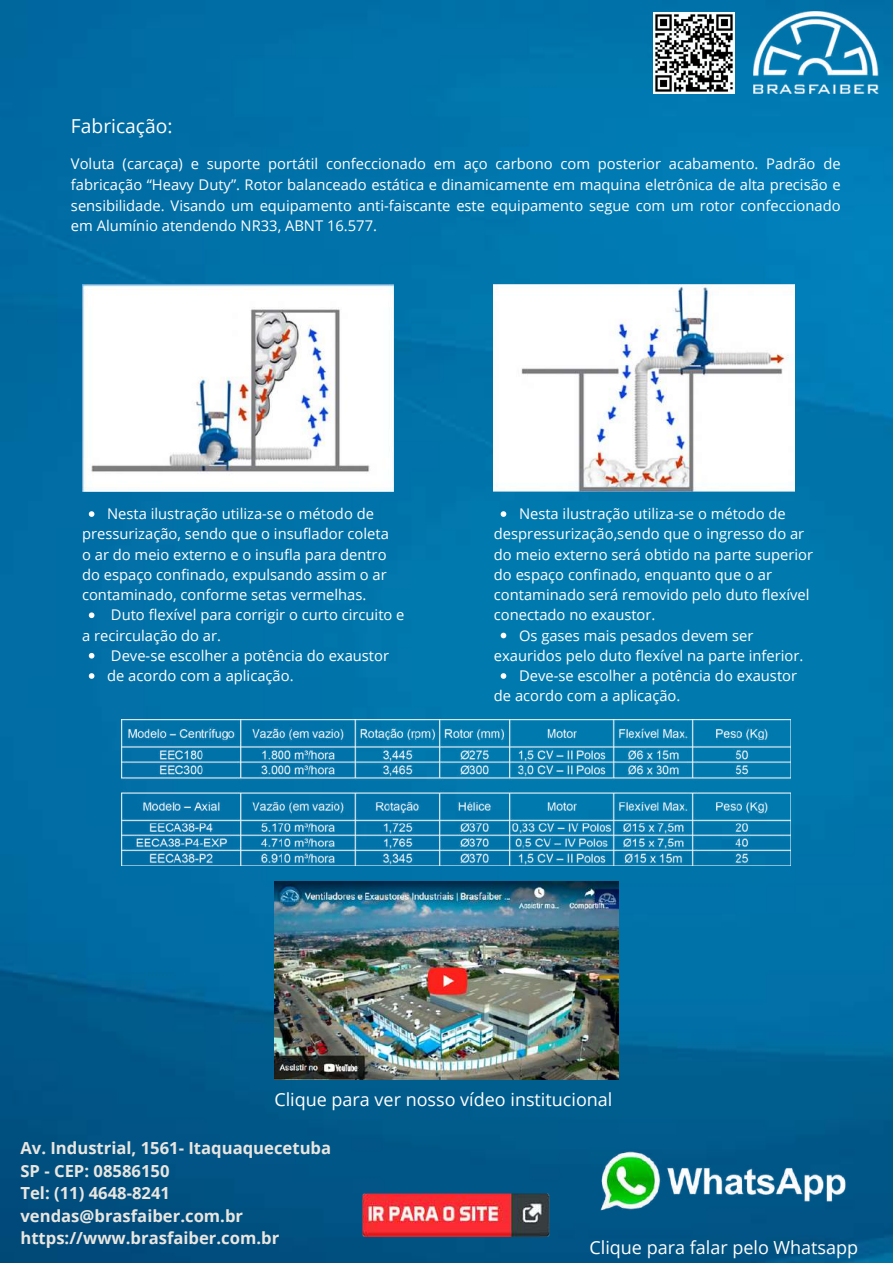
<style>
.page{position:relative;width:893px;height:1264px;background:#fff}
.page>*{position:absolute;margin:0;border:0;box-sizing:border-box;transform-origin:0 0}
.t1{font:19.2px "Open Sans";color:#fff}
.t2{font:18px "Open Sans";color:#fff}
.t3{font:700 16.65px/22.5px "Open Sans";color:#e9e6e0}
.t4{font:14.7px/20.2px "Open Sans";color:#fff}
</style>
<div class="page">
<img style="left:0;top:0;width:892px;height:1262px">
<img style="left:589px;top:1130px;width:276px;height:97px">
<img style="left:653px;top:13px;width:81px;height:81px">
<img style="left:274px;top:881px;width:344px;height:198px">
<img style="left:753px;top:11px;width:125px;height:82px">
<img style="left:362px;top:1193px;width:188px;height:43px">
<img style="left:82px;top:285px;width:311px;height:206px">
<img style="left:494px;top:285px;width:300px;height:206px">
<img style="left:121px;top:719px;width:669px;height:146px">
<svg style="left:89px;top:511px;width:5px;height:6px"></svg>
<svg style="left:89px;top:612px;width:5px;height:6px"></svg>
<svg style="left:89px;top:653px;width:5px;height:5px"></svg>
<svg style="left:89px;top:673px;width:5px;height:5px"></svg>
<svg style="left:500px;top:511px;width:6px;height:6px"></svg>
<svg style="left:500px;top:632px;width:6px;height:6px"></svg>
<svg style="left:500px;top:673px;width:6px;height:5px"></svg>
<h1 class="t1" style="left:71px;top:113px;width:103px">Fabricação:</h1>
<p class="t4" style="left:71px;top:153px;width:771px;text-align:justify">Voluta (carcaça) e suporte portátil confeccionado em aço carbono com posterior acabamento. Padrão de fabricação “Heavy Duty”. Rotor balanceado estática e dinamicamente em maquina eletrônica de alta precisão e sensibilidade. Visando um equipamento anti-faiscante este equipamento segue com um rotor confeccionado em Alumínio atendendo NR33, ABNT 16.577.</p>
<p class="t4" style="left:107px;top:503px;width:268px">Nesta ilustração utiliza-se o método de</p>
<p class="t4" style="left:82px;top:523px;width:308px">pressurização, sendo que o insuflador coleta o ar do meio externo e o insufla para dentro do espaço confinado, expulsando assim o ar contaminado, conforme setas vermelhas.</p>
<p class="t4" style="left:82px;top:624px;width:140px">a recirculação do ar.</p>
<p class="t4" style="left:111px;top:604px;width:295px">Duto flexível para corrigir o curto circuito e</p>
<p class="t4" style="left:107px;top:645px;width:283px">Deve-se escolher a potência do exaustor de acordo com a aplicação.</p>
<p class="t4" style="left:519px;top:503px;width:268px">Nesta ilustração utiliza-se o método de</p>
<p class="t4" style="left:494px;top:523px;width:321px">despressurização,sendo que o ingresso do ar do meio externo será obtido na parte superior do espaço confinado, enquanto que o ar contaminado será removido pelo duto flexível conectado no exaustor.</p>
<p class="t4" style="left:494px;top:645px;width:311px">exauridos pelo duto flexível na parte inferior.</p>
<p class="t4" style="left:494px;top:685px;width:188px">de acordo com a aplicação.</p>
<p class="t4" style="left:519px;top:624px;width:236px">Os gases mais pesados devem ser</p>
<p class="t4" style="left:519px;top:665px;width:279px">Deve-se escolher a potência do exaustor</p>
<p class="t2" style="left:274px;top:1086px;width:339px">Clique para ver nosso vídeo institucional</p>
<p class="t3" style="left:20px;top:1136px;width:312px">Av. Industrial, 1561- Itaquaquecetuba<br>SP - CEP: 08586150<br>Tel: (11) 4648-8241 vendas@brasfaiber.com.br https://www.brasfaiber.com.br</p>
<p class="t2" style="left:589px;top:1234px;width:270px">Clique para falar pelo Whatsapp</p>
</div>
